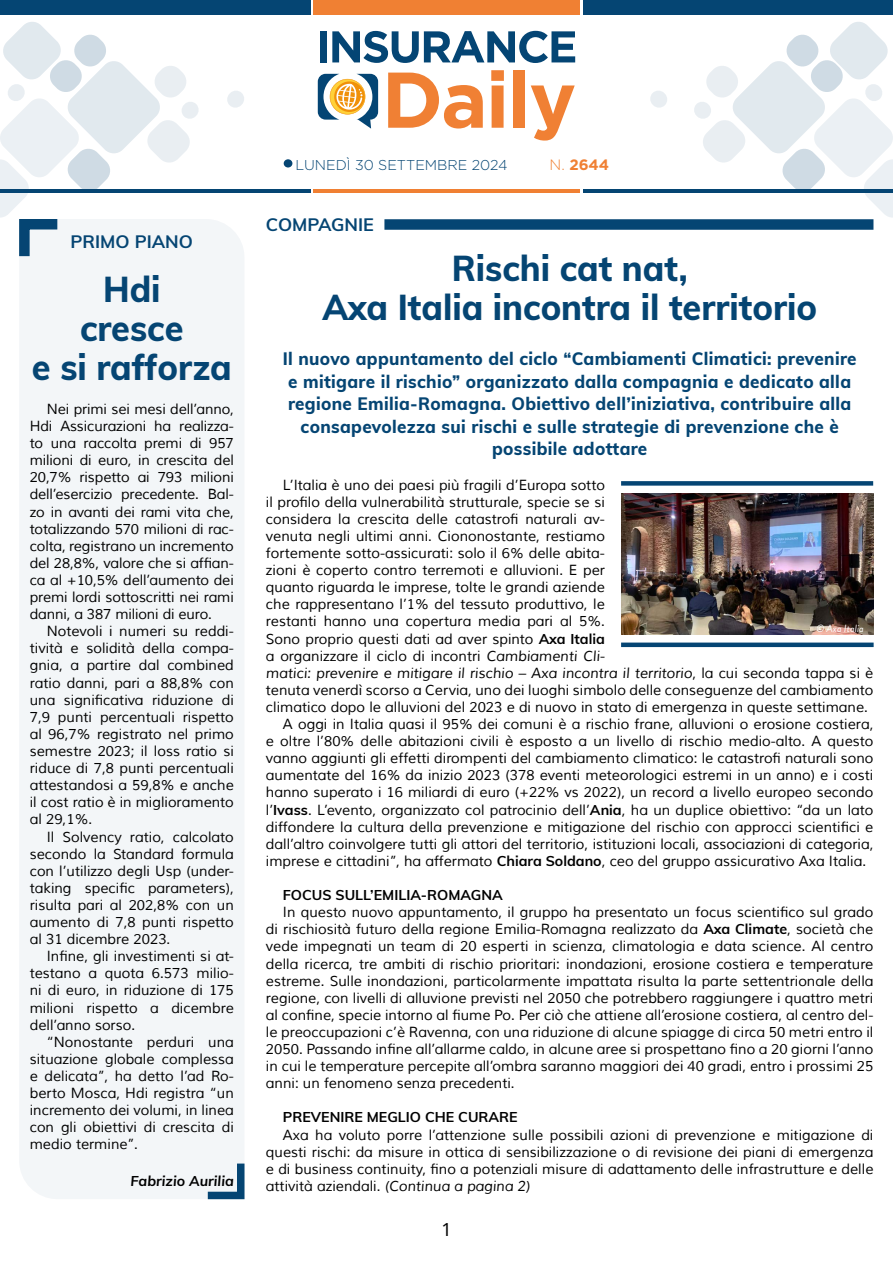
<style>
.page{position:relative;width:893px;height:1263px;background:#fff}
.page>*{position:absolute;margin:0;border:0;box-sizing:border-box;transform-origin:0 0}
.t1{font:800 36px/39px "Muli";color:#054573;text-align:center;scale:.95 1}
.t2{font:800 18px/22.5px "Muli";letter-spacing:.02em;color:#054573;text-align:center;scale:.95 1}
.t3{font:700 18px "Muli";color:#054573}
.t4{font:18px "Noto Sans";color:#000}
.t5{font:700 15px "Gotham";color:#f08033}
.t6{font:14.25px/17.1px "Muli";color:#000;text-align:justify}
.t7{font:italic 14.25px "Muli";color:#000}
.t8{font:700 14.25px "Muli";color:#000}
.t9{font:300 14.25px "Gotham";color:#054573}
.t10{font:italic 700 14.25px "Muli";color:#000}
.t11{font:italic 10.5px "Brandon Grotesque";color:#fff}
.s1{font-weight:300}
.s2{font-weight:700}
.s3{font-style:italic}
.s4{font-style:normal}
</style>
<div class="page">
<div style="left:0;top:0;width:310px;height:15px;background:#054573"></div>
<div style="left:313px;top:0;width:266px;height:15px;background:#f08033"></div>
<hr style="left:0;top:189px;width:310px;height:3px;background:#054573">
<hr style="left:313px;top:189px;width:266px;height:3px;background:#f08033">
<div style="left:284px;top:159px;width:8px;height:8px;background:#054573;border-radius:50%"></div>
<svg style="left:650px;top:91px;width:17px;height:17px"></svg>
<svg style="left:227px;top:91px;width:17px;height:17px"></svg>
<svg style="left:693px;top:22px;width:200px;height:196px"></svg>
<hr style="left:583px;top:189px;width:310px;height:3px;background:#054573">
<div style="left:583px;top:0;width:310px;height:15px;background:#054573"></div>
<svg style="left:318px;top:74px;width:60px;height:55px"></svg>
<svg style="left:388px;top:73px;width:95px;height:56px"></svg>
<svg style="left:491px;top:70px;width:13px;height:58px"></svg>
<div style="left:513px;top:70px;width:12px;height:58px;background:#f08034"></div>
<svg style="left:531px;top:85px;width:44px;height:56px"></svg>
<div style="left:320px;top:31px;width:6px;height:31px;background:#044574"></div>
<svg style="left:332px;top:31px;width:243px;height:32px"></svg>
<div style="left:384px;top:219px;width:489px;height:11px;background:#054573"></div>
<div style="left:20px;top:219px;width:224px;height:980px;background:#f3f6f8"></div>
<svg style="left:0;top:22px;width:199px;height:245px"></svg>
<svg style="left:200px;top:1156px;width:45px;height:44px"></svg>
<div style="left:621px;top:481px;width:252px;height:5px;background:#054573"></div>
<img style="left:621px;top:493px;width:253px;height:142px">
<div style="left:621px;top:642px;width:253px;height:5px;background:#054573"></div>
<p class="t3" style="left:71px;top:228px;width:124px">PRIMO PIANO</p>
<h1 class="t1" style="left:32px;top:268px;width:212px">Hdi<br>cresce<br>e si rafforza</h1>
<p class="t6" style="left:30px;top:401px;width:206px;text-indent:17px">Nei primi sei mesi dell’anno, Hdi Assicurazioni ha realizza&shy;to una raccolta premi di 957 milioni di euro, in crescita del 20,7% rispetto ai 793 milioni dell’esercizio precedente. Bal&shy;zo in avanti dei rami vita che, totalizzando 570 milioni di rac&shy;colta, registrano un incremento del 28,8%, valore che si affian&shy;ca al +10,5% dell’aumento dei premi lordi sottoscritti nei rami danni, a 387 milioni di euro.</p>
<p class="t6" style="left:30px;top:623px;width:206px;text-indent:17px">Notevoli i numeri su reddi&shy;tività e solidità della compa&shy;gnia, a partire dal combined ratio danni, pari a 88,8% con una significativa riduzione di 7,9 punti percentuali rispetto al 96,7% registrato nel primo semestre 2023; il loss ratio si riduce di 7,8 punti percentuali attestandosi a 59,8% e anche il cost ratio è in miglioramento al 29,1%.</p>
<p class="t6" style="left:30px;top:828px;width:206px;text-indent:17px">Il Solvency ratio, calcolato secondo la Standard formula con l’utilizzo degli Usp (under&shy;taking specific parameters), risulta pari al 202,8% con un aumento di 7,8 punti rispetto al 31 dicembre 2023.</p>
<p class="t6" style="left:30px;top:948px;width:206px;text-indent:17px">Infine, gli investimenti si at&shy;testano a quota 6.573 milio&shy;ni di euro, in riduzione di 175 milioni rispetto a dicembre dell’anno sorso.</p>
<p class="t6" style="left:30px;top:1033px;width:206px;text-indent:17px">“Nonostante perduri una situazione globale complessa e delicata”, ha detto l’ad Ro&shy;berto Mosca, Hdi registra “un incremento dei volumi, in linea con gli obiettivi di crescita di medio termine”.</p>
<p class="t10" style="left:131px;top:1170px;width:105px">Fabrizio Aurilia</p>
<p class="t9" style="left:296px;top:157px;width:213px">LUNEDÌ 30 SETTEMBRE 2024</p>
<p class="t5" style="left:549px;top:156px;width:61px"><span class="s1">N.</span> 2644</p>
<p class="t3" style="left:266px;top:211px;width:109px">COMPAGNIE</p>
<h1 class="t1" style="left:322px;top:247px;width:522px">Rischi cat nat,<br>Axa Italia incontra il territorio</h1>
<p class="t2" style="left:283px;top:347px;width:606px">Il nuovo appuntamento del ciclo “Cambiamenti Climatici: prevenire e mitigare il rischio” organizzato dalla compagnia e dedicato alla regione Emilia-Romagna. Obiettivo dell’iniziativa, contribuire alla consapevolezza sui rischi e sulle strategie di prevenzione che è possibile adottare</p>
<p class="t6" style="left:283px;top:476px;width:323px">L’Italia è uno dei paesi più fragili d’Europa sotto</p>
<p class="t6" style="left:266px;top:493px;width:341px">il profilo della vulnerabilità strutturale, specie se si</p>
<p class="t6" style="left:266px;top:511px;width:340px">considera la crescita delle catastrofi naturali av-</p>
<p class="t6" style="left:266px;top:528px;width:340px">venuta negli ultimi anni. Ciononostante, restiamo</p>
<p class="t6" style="left:266px;top:545px;width:340px">fortemente sotto-assicurati: solo il 6% delle abita-</p>
<p class="t6" style="left:266px;top:562px;width:341px">zioni è coperto contro terremoti e alluvioni. E per</p>
<p class="t6" style="left:266px;top:579px;width:340px">quanto riguarda le imprese, tolte le grandi aziende</p>
<p class="t6" style="left:266px;top:596px;width:341px">che rappresentano l’1% del tessuto produttivo, le</p>
<p class="t6" style="left:266px;top:613px;width:341px">restanti hanno una copertura media pari al 5%.</p>
<p class="t6" style="left:266px;top:630px;width:341px">Sono proprio questi dati ad aver spinto <span class="s2">Axa Italia</span></p>
<p class="t6" style="left:266px;top:647px;width:340px">a organizzare il ciclo di incontri <span class="s3">Cambiamenti Cli-</span></p>
<p class="t7" style="left:266px;top:664px;width:609px">matici: prevenire e mitigare il rischio – Axa incontra il territorio<span class="s4">, la cui seconda tappa si è</span></p>
<p class="t6" style="left:266px;top:682px;width:609px">tenuta venerdì scorso a Cervia, uno dei luoghi simbolo delle conseguenze del cambiamento</p>
<p class="t6" style="left:266px;top:699px;width:603px">climatico dopo le alluvioni del 2023 e di nuovo in stato di emergenza in queste settimane.</p>
<p class="t6" style="left:283px;top:716px;width:592px">A oggi in Italia quasi il 95% dei comuni è a rischio frane, alluvioni o erosione costiera,</p>
<p class="t6" style="left:266px;top:733px;width:609px">e oltre l’80% delle abitazioni civili è esposto a un livello di rischio medio-alto. A questo</p>
<p class="t6" style="left:266px;top:750px;width:609px">vanno aggiunti gli effetti dirompenti del cambiamento climatico: le catastrofi naturali sono</p>
<p class="t6" style="left:266px;top:767px;width:609px">aumentate del 16% da inizio 2023 (378 eventi meteorologici estremi in un anno) e i costi</p>
<p class="t6" style="left:266px;top:784px;width:609px">hanno superato i 16 miliardi di euro (+22% vs 2022), un record a livello europeo secondo</p>
<p class="t6" style="left:266px;top:801px;width:609px">l’<span class="s2">Ivass</span>. L’evento, organizzato col patrocinio dell’<span class="s2">Ania</span>, ha un duplice obiettivo: “da un lato</p>
<p class="t6" style="left:266px;top:818px;width:609px">diffondere la cultura della prevenzione e mitigazione del rischio con approcci scientifici e</p>
<p class="t6" style="left:266px;top:835px;width:609px">dall’altro coinvolgere tutti gli attori del territorio, istituzioni locali, associazioni di categoria,</p>
<p class="t6" style="left:266px;top:853px;width:602px">imprese e cittadini”, ha affermato <span class="s2">Chiara Soldano</span>, ceo del gruppo assicurativo Axa Italia.</p>
<p class="t8" style="left:283px;top:884px;width:221px">FOCUS SULL’EMILIA-ROMAGNA</p>
<p class="t6" style="left:266px;top:904px;width:609px;text-indent:17px">In questo nuovo appuntamento, il gruppo ha presentato un focus scientifico sul grado di rischiosità futuro della regione Emilia-Romagna realizzato da <span class="s2">Axa Climate</span>, società che vede impegnati un team di 20 esperti in scienza, climatologia e data science. Al centro della ricerca, tre ambiti di rischio prioritari: inondazioni, erosione costiera e temperature estreme. Sulle inondazioni, particolarmente impattata risulta la parte settentrionale della regione, con livelli di alluvione previsti nel 2050 che potrebbero raggiungere i quattro metri al confine, specie intorno al fiume Po. Per ciò che attiene all’erosione costiera, al centro del&shy;le preoccupazioni c’è Ravenna, con una riduzione di alcune spiagge di circa 50 metri entro il 2050. Passando infine all’allarme caldo, in alcune aree si prospettano fino a 20 giorni l’anno in cui le temperature percepite all’ombra saranno maggiori dei 40 gradi, entro i prossimi 25 anni: un fenomeno senza precedenti.</p>
<p class="t8" style="left:283px;top:1107px;width:236px">PREVENIRE MEGLIO CHE CURARE</p>
<p class="t6" style="left:266px;top:1126px;width:609px;text-indent:17px">Axa ha voluto porre l’attenzione sulle possibili azioni di prevenzione e mitigazione di questi rischi: da misure in ottica di sensibilizzazione o di revisione dei piani di emergenza e di business continuity, fino a potenziali misure di adattamento delle infrastrutture e delle attività aziendali. <span class="s3">(Continua a pagina 2)</span></p>
<p class="t11" style="left:816px;top:621px;width:49px">© Axa Italia</p>
<p class="t4" style="left:441px;top:1217px;width:12px">1</p>
</div>
